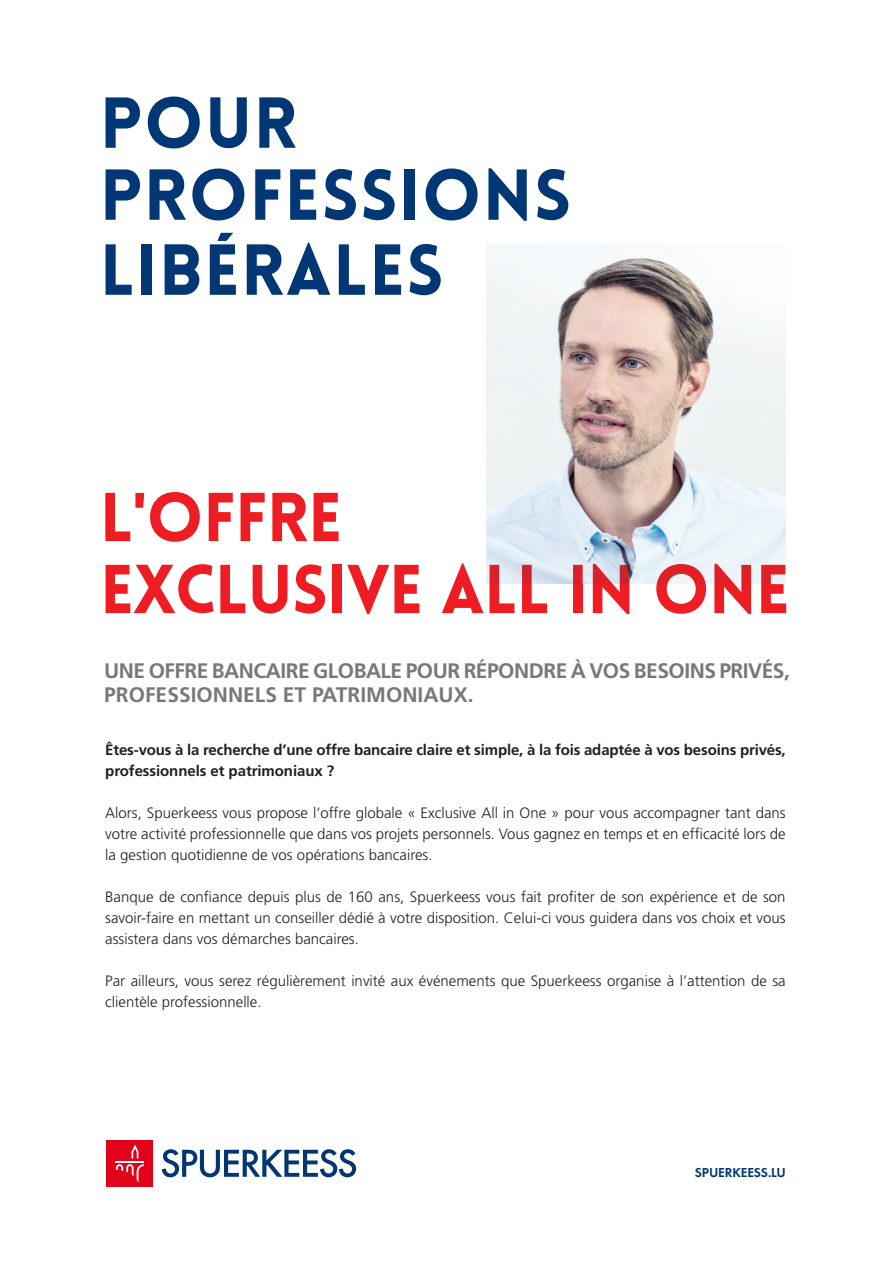
<style>
.page{position:relative;width:893px;height:1263px;background:#fff}
.page>*{position:absolute;margin:0;border:0;box-sizing:border-box;transform-origin:0 0}
.t1{font:900 70.5px/73.5px "Lovelo";letter-spacing:.02em;color:#013775}
.t2{font:900 67.5px/72px "Lovelo";letter-spacing:-.01em;color:#ee1d23}
.t3{font:700 21px/24px "Frutiger";letter-spacing:-.025em;color:#76787b}
.t4{font:300 15px/21px "Frutiger";color:#231f20;text-align:justify}
.t5{font:700 15px/21px "Frutiger";letter-spacing:-.01em;color:#231f20}
.t6{font:600 13.5px "Futura T";letter-spacing:-.01em;color:#003772}
</style>
<div class="page">
<img style="left:486px;top:244px;width:300px;height:319px">
<img style="left:486px;top:563px;width:300px;height:21px">
<svg style="left:162px;top:1149px;width:194px;height:28px"></svg>
<div style="left:107px;top:1140px;width:46px;height:47px;background:#e2001a"></div>
<svg style="left:132px;top:1145px;width:6px;height:13px"></svg>
<hr style="left:116px;top:1160px;width:28px;height:2px;background:#fff">
<svg style="left:116px;top:1164px;width:28px;height:18px"></svg>
<h1 class="t1" style="left:100px;top:87px;width:473px">POUR<br>PROFESSIONS<br>LIBÉRALES</h1>
<h2 class="t2" style="left:100px;top:482px;width:691px">L'OFFRE<br>EXCLUSIVE ALL IN ONE</h2>
<h3 class="t3" style="left:104px;top:659px;width:687px">UNE OFFRE BANCAIRE GLOBALE POUR RÉPONDRE À VOS BESOINS PRIVÉS,<br>PROFESSIONNELS ET PATRIMONIAUX.</h3>
<p class="t5" style="left:105px;top:739px;width:682px">Êtes-vous à la recherche d’une offre bancaire claire et simple, à la fois adaptée à vos besoins privés, professionnels et patrimoniaux ?</p>
<p class="t4" style="left:105px;top:802px;width:682px">Alors, Spuerkeess vous propose l’offre globale « Exclusive All in One » pour vous accompagner tant dans votre activité professionnelle que dans vos projets personnels. Vous gagnez en temps et en efficacité lors de la gestion quotidienne de vos opérations bancaires.</p>
<p class="t4" style="left:105px;top:886px;width:682px">Banque de confiance depuis plus de 160 ans, Spuerkeess vous fait profiter de son expérience et de son savoir-faire en mettant un conseiller dédié à votre disposition. Celui-ci vous guidera dans vos choix et vous assistera dans vos démarches bancaires.</p>
<p class="t4" style="left:105px;top:970px;width:682px">Par ailleurs, vous serez régulièrement invité aux événements que Spuerkeess organise à l’attention de sa clientèle professionnelle.</p>
<p class="t6" style="left:695px;top:1164px;width:93px">SPUERKEESS.LU</p>
</div>
